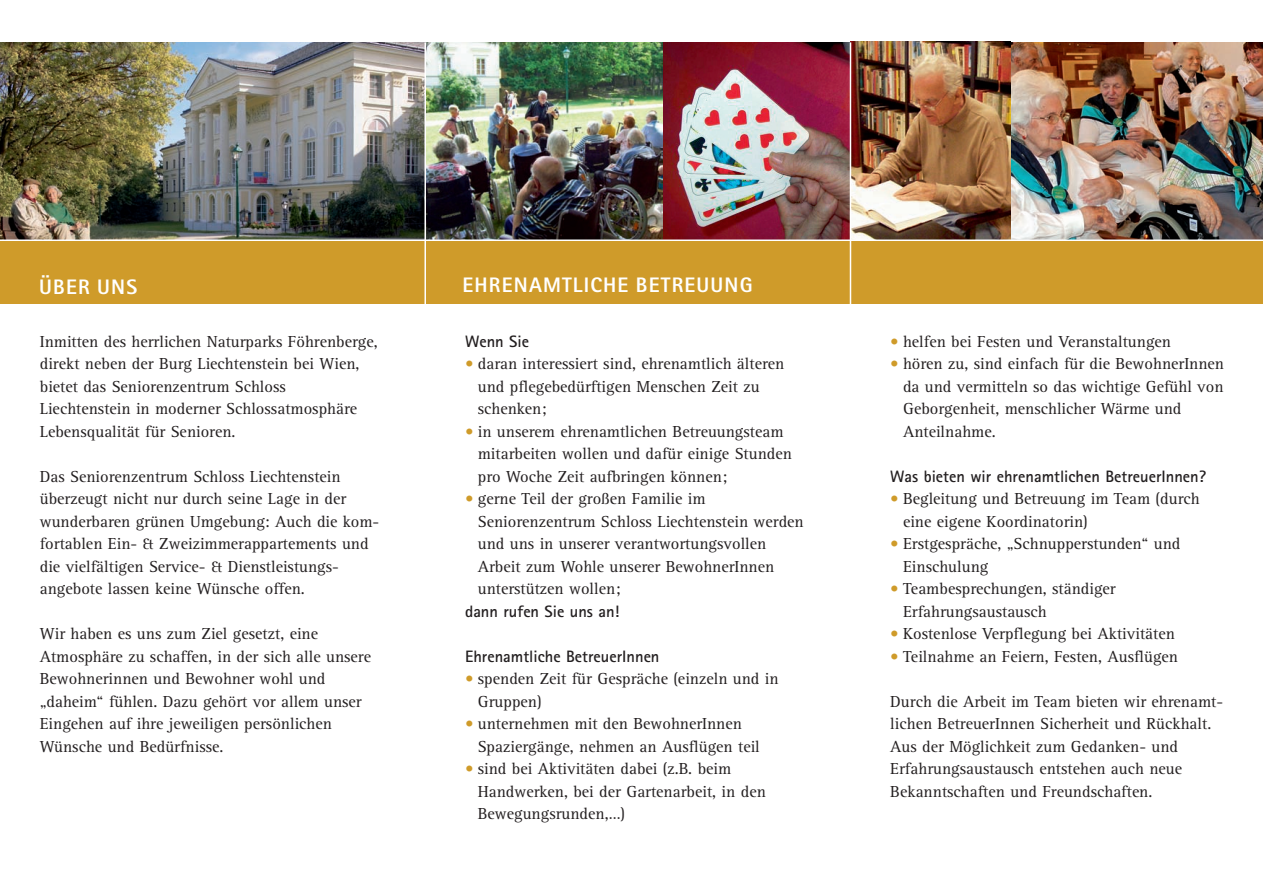
<style>
.page{position:relative;width:1263px;height:893px;background:#fff}
.page>*{position:absolute;margin:0;border:0;box-sizing:border-box;transform-origin:0 0}
.t1{font:800 21px "Rotis Sans Serif Std";letter-spacing:.055em;color:#fff}
.t2{font:16.5px/22.5px "Rotis Serif Std";color:#231f20}
.t3{font:700 16.5px "Rotis Sans Serif Std";color:#231f20}
.s1{color:#cf9b2a}
</style>
<div class="page">
<img style="left:0;top:42px;width:1010px;height:197px">
<div style="left:0;top:240px;width:425px;height:64px;background:#cf9b2a"></div>
<div style="left:425px;top:240px;width:425px;height:64px;background:#cf9b2a"></div>
<div style="left:850px;top:240px;width:413px;height:64px;background:#cf9b2a"></div>
<img style="left:1012px;top:43px;width:251px;height:196px">
<hr style="left:424px;top:43px;width:2px;height:261px;background:#fff">
<hr style="left:850px;top:43px;width:1px;height:261px;background:#fff">
<hr style="left:425px;top:239px;width:425px;height:2px;background:#fff">
<hr style="left:850px;top:239px;width:413px;height:2px;background:#fff">
<hr style="left:0;top:239px;width:425px;height:2px;background:#fff">
<p class="t1" style="left:39px;top:279px;width:100px">ÜBER UNS</p>
<p class="t1" style="left:462px;top:278px;width:292px">EHRENAMTLICHE BETREUUNG</p>
<p class="t2" style="left:40px;top:331px;width:340px">Inmitten des herrlichen Naturparks Föhrenberge, direkt neben der Burg Liechtenstein bei Wien, bietet das Seniorenzentrum Schloss Liechtenstein in moderner Schlossatmosphäre Lebensqualität für Senioren.</p>
<p class="t2" style="left:40px;top:467px;width:341px">Das Seniorenzentrum Schloss Liechtenstein überzeugt nicht nur durch seine Lage in der wunderbaren grünen Umgebung: Auch die kom&shy;fortablen Ein- &amp; Zweizimmerappartements und die vielfältigen Service- &amp; Dienstleistungs&shy;angebote lassen keine Wünsche offen.</p>
<p class="t2" style="left:40px;top:624px;width:333px">Wir haben es uns zum Ziel gesetzt, eine Atmosphäre zu schaffen, in der sich alle unsere Bewohnerinnen und Bewohner wohl und „daheim“ fühlen. Dazu gehört vor allem unser Eingehen auf ihre jeweiligen persönlichen Wünsche und Bedürfnisse.</p>
<p class="t3" style="left:465px;top:335px;width:66px">Wenn Sie</p>
<p class="t2" style="left:478px;top:354px;width:308px;text-indent:-13px"><span class="s1">•</span> daran interessiert sind, ehrenamtlich älteren und pflegebedürftigen Menschen Zeit zu schenken;</p>
<p class="t2" style="left:478px;top:421px;width:316px;text-indent:-13px"><span class="s1">•</span> in unserem ehrenamtlichen Betreuungsteam mitarbeiten wollen und dafür einige Stunden pro Woche Zeit aufbringen können;</p>
<p class="t2" style="left:478px;top:489px;width:327px;text-indent:-13px"><span class="s1">•</span> gerne Teil der großen Familie im Seniorenzentrum Schloss Liechtenstein werden und uns in unserer verantwortungsvollen Arbeit zum Wohle unserer BewohnerInnen unterstützen wollen;</p>
<p class="t3" style="left:465px;top:605px;width:156px">dann rufen Sie uns an!</p>
<p class="t3" style="left:465px;top:650px;width:196px">Ehrenamtliche BetreuerInnen</p>
<p class="t2" style="left:478px;top:669px;width:302px;text-indent:-13px"><span class="s1">•</span> spenden Zeit für Gespräche (einzeln und in<br>Gruppen)</p>
<p class="t2" style="left:478px;top:714px;width:284px;text-indent:-13px"><span class="s1">•</span> unternehmen mit den BewohnerInnen<br>Spaziergänge, nehmen an Ausflügen teil</p>
<p class="t2" style="left:478px;top:759px;width:290px;text-indent:-13px"><span class="s1">•</span> sind bei Aktivitäten dabei (z.B. beim<br>Handwerken, bei der Gartenarbeit, in den<br>Bewegungsrunden,…)</p>
<p class="t2" style="left:890px;top:332px;width:282px"><span class="s1">•</span> helfen bei Festen und Veranstaltungen</p>
<p class="t2" style="left:903px;top:354px;width:323px;text-indent:-13px"><span class="s1">•</span> hören zu, sind einfach für die BewohnerInnen da und vermitteln so das wichtige Gefühl von Geborgenheit, menschlicher Wärme und Anteilnahme.</p>
<p class="t3" style="left:890px;top:470px;width:317px">Was bieten wir ehrenamtlichen BetreuerInnen?</p>
<p class="t2" style="left:903px;top:489px;width:298px;text-indent:-13px"><span class="s1">•</span> Begleitung und Betreuung im Team (durch eine eigene Koordinatorin)</p>
<p class="t2" style="left:903px;top:534px;width:279px;text-indent:-13px"><span class="s1">•</span> Erstgespräche, „Schnupperstunden“ und<br>Einschulung</p>
<p class="t2" style="left:903px;top:579px;width:214px;text-indent:-13px"><span class="s1">•</span> Teambesprechungen, ständiger<br>Erfahrungsaustausch</p>
<p class="t2" style="left:890px;top:624px;width:286px"><span class="s1">•</span> Kostenlose Verpflegung bei Aktivitäten</p>
<p class="t2" style="left:890px;top:647px;width:289px"><span class="s1">•</span> Teilnahme an Feiern, Festen, Ausflügen</p>
<p class="t2" style="left:890px;top:692px;width:334px">Durch die Arbeit im Team bieten wir ehrenamt&shy;lichen BetreuerInnen Sicherheit und Rückhalt.<br>Aus der Möglichkeit zum Gedanken- und Erfahrungsaustausch entstehen auch neue Bekanntschaften und Freundschaften.</p>
</div>
